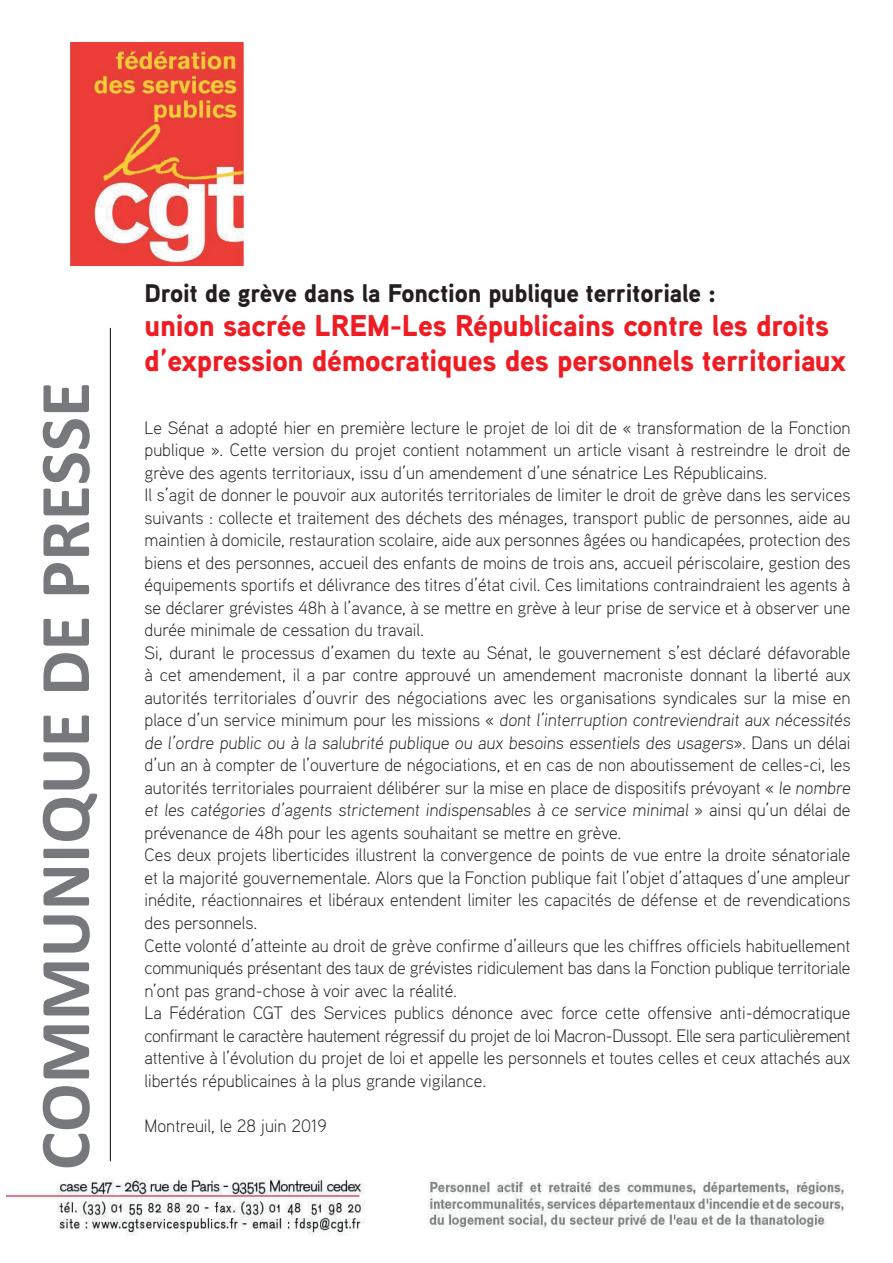
<style>
.page{position:relative;width:893px;height:1263px;background:#fff}
.page>*{position:absolute;margin:0;border:0;box-sizing:border-box;transform-origin:0 0}
.t1{font:700 72px "Calibri";color:#76787b}
.t2{font:900 30px/34.5px "Aaux Pro";letter-spacing:-.01em;color:#ee1d23}
.t3{font:900 25.5px "Aaux Pro";letter-spacing:-.01em;color:#231f20}
.t4{font:300 18px/22.5px "Aaux Pro";color:#231f20}
</style>
<div class="page">
<img style="left:71px;top:42px;width:172px;height:223px">
<img style="left:7px;top:1178px;width:837px;height:58px">
<hr style="left:110px;top:328px;width:1px;height:833px;background:#231f20">
<h1 class="t1" style="left:19px;top:1170px;width:790px;rotate:-90deg">COMMUNIQUE DE PRESSE</h1>
<h3 class="t3" style="left:145px;top:276px;width:573px">Droit de grève dans la Fonction publique territoriale :</h3>
<h2 class="t2" style="left:145px;top:307px;width:703px">union sacrée LREM-Les Républicains contre les droits d’expression démocratiques des personnels territoriaux</h2>
<p class="t4" style="left:145px;top:416px;width:710px">Le Sénat a adopté hier en première lecture le projet de loi dit de « transformation de la Fonction publique ». Cette version du projet contient notamment un article visant à restreindre le droit de grève des agents territoriaux, issu d’un amendement d’une sénatrice Les Républicains.<br>Il s’agit de donner le pouvoir aux autorités territoriales de limiter le droit de grève dans les services suivants : collecte et traitement des déchets des ménages, transport public de personnes, aide au maintien à domicile, restauration scolaire, aide aux personnes âgées ou handicapées, protection des biens et des personnes, accueil des enfants de moins de trois ans, accueil périscolaire, gestion des équipements sportifs et délivrance des titres d’état civil. Ces limitations contraindraient les agents à se déclarer grévistes 48h à l’avance, à se mettre en grève à leur prise de service et à observer une durée minimale de cessation du travail.<br>Si, durant le processus d’examen du texte au Sénat, le gouvernement s’est déclaré défavorable à cet amendement, il a par contre approuvé un amendement macroniste donnant la liberté aux autorités territoriales d’ouvrir des négociations avec les organisations syndicales sur la mise en place d’un service minimum pour les missions « dont l’interruption contreviendrait aux nécessités de l’ordre public ou à la salubrité publique ou aux besoins essentiels des usagers». Dans un délai d’un an à compter de l’ouverture de négociations, et en cas de non aboutissement de celles-ci, les autorités territoriales pourraient délibérer sur la mise en place de dispositifs prévoyant « le nombre et les catégories d’agents strictement indispensables à ce service minimal » ainsi qu’un délai de prévenance de 48h pour les agents souhaitant se mettre en grève.<br>Ces deux projets liberticides illustrent la convergence de points de vue entre la droite sénatoriale et la majorité gouvernementale. Alors que la Fonction publique fait l’objet d’attaques d’une ampleur inédite, réactionnaires et libéraux entendent limiter les capacités de défense et de revendications des personnels.<br>Cette volonté d’atteinte au droit de grève confirme d’ailleurs que les chiffres officiels habituellement communiqués présentant des taux de grévistes ridiculement bas dans la Fonction publique territoriale n’ont pas grand-chose à voir avec la réalité.<br>La Fédération CGT des Services publics dénonce avec force cette offensive anti-démocratique confirmant le caractère hautement régressif du projet de loi Macron-Dussopt. Elle sera particulièrement attentive à l’évolution du projet de loi et appelle les personnels et toutes celles et ceux attachés aux libertés républicaines à la plus grande vigilance.</p>
<p class="t4" style="left:145px;top:1113px;width:184px">Montreuil, le 28 juin 2019</p>
</div>
